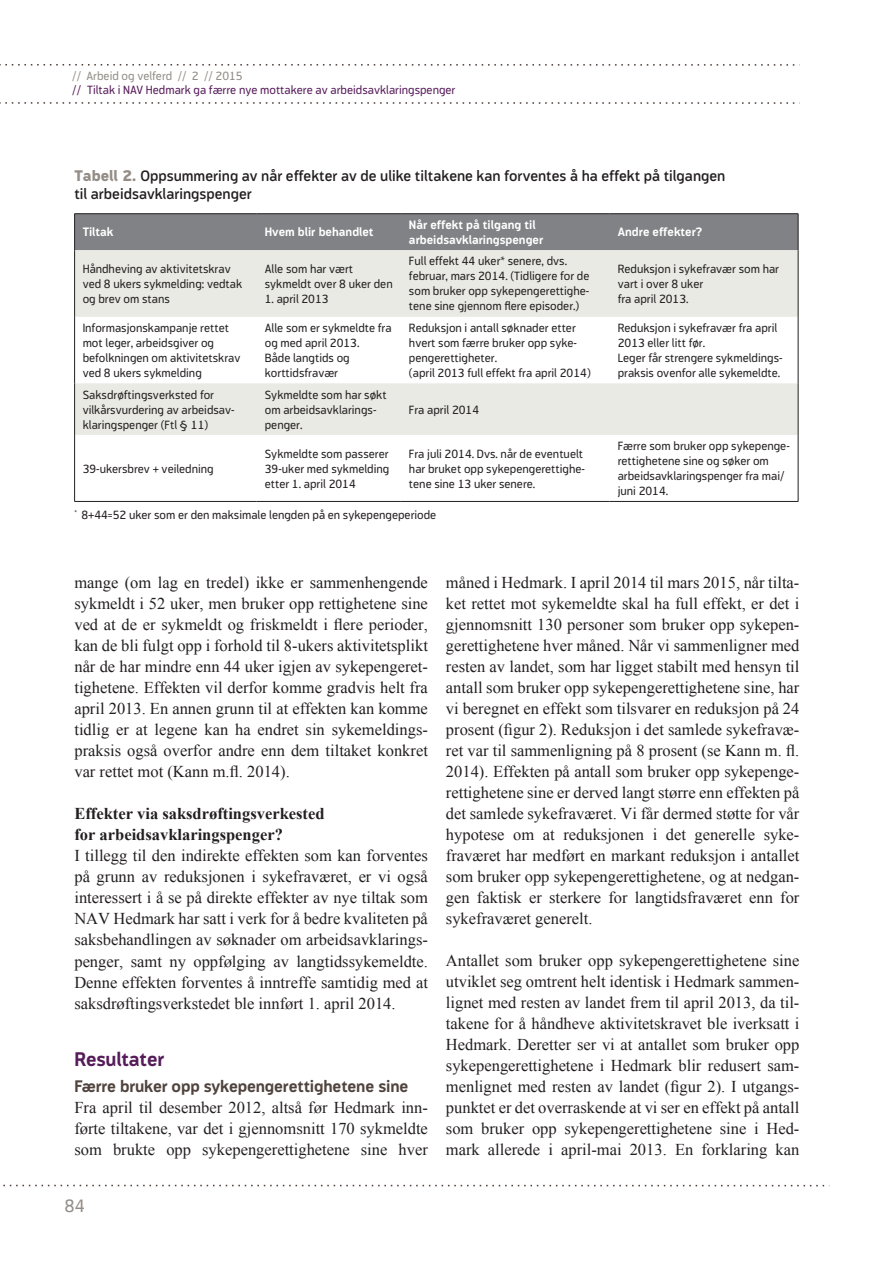
<style>
.page{position:relative;width:893px;height:1263px;background:#fff}
.page>*{position:absolute;margin:0;border:0;box-sizing:border-box;transform-origin:0 0}
.t1{font:700 19.5px "Modus";letter-spacing:-.01em;color:#561c5a}
.t2{font:18px "Modus";color:#948d87}
.t3{font:16.5px/21px "Times New Roman";color:#231f20;text-align:justify}
.t4{font:700 16.5px/21px "Times New Roman";color:#231f20}
.t5{font:700 16.5px "Modus";letter-spacing:-.01em;color:#50433d}
.t6{font:600 15px/18px "Modus";color:#231f20}
.t7{font:12px/15px "Modus";color:#231f20}
.t8{font:700 12px/15px "Modus";color:#fff}
.t9{font:12px "Modus";color:#561c5a}
.t10{font:12px "Modus";color:#948d87}
.s1{font-weight:800;color:#948d87}
</style>
<div class="page">
<svg style="left:0;top:64px;width:795px;height:2px"></svg>
<svg style="left:0;top:102px;width:795px;height:2px"></svg>
<svg style="left:3px;top:1185px;width:822px;height:1px"></svg>
<div style="left:75px;top:214px;width:723px;height:36px;background:#808285"></div>
<svg style="left:75px;top:250px;width:723px;height:185px;fill:#e9eae4"></svg>
<hr style="left:74px;top:213px;width:183px;height:1px;background:#231f20">
<hr style="left:74px;top:214px;width:1px;height:36px;background:#231f20">
<hr style="left:257px;top:213px;width:144px;height:1px;background:#231f20">
<hr style="left:401px;top:213px;width:209px;height:1px;background:#231f20">
<hr style="left:610px;top:213px;width:188px;height:1px;background:#231f20">
<hr style="left:798px;top:214px;width:1px;height:36px;background:#231f20">
<hr style="left:74px;top:250px;width:1px;height:67px;background:#231f20">
<hr style="left:798px;top:250px;width:1px;height:67px;background:#231f20">
<hr style="left:74px;top:317px;width:1px;height:66px;background:#231f20">
<hr style="left:798px;top:317px;width:1px;height:66px;background:#231f20">
<hr style="left:74px;top:383px;width:1px;height:52px;background:#231f20">
<hr style="left:798px;top:383px;width:1px;height:52px;background:#231f20">
<hr style="left:74px;top:435px;width:1px;height:66px;background:#231f20">
<hr style="left:798px;top:435px;width:1px;height:66px;background:#231f20">
<hr style="left:74px;top:501px;width:183px;height:1px;background:#231f20">
<hr style="left:257px;top:501px;width:144px;height:1px;background:#231f20">
<hr style="left:401px;top:501px;width:209px;height:1px;background:#231f20">
<hr style="left:610px;top:501px;width:188px;height:1px;background:#231f20">
<p class="t10" style="left:72px;top:69px;width:172px">// Arbeid og velferd // 2 // 2015</p>
<p class="t9" style="left:72px;top:83px;width:385px">// Tiltak i NAV Hedmark ga færre nye mottakere av arbeidsavklaringspenger</p>
<p class="t6" style="left:74px;top:167px;width:652px"><span class="s1">Tabell 2.</span> Oppsummering av når effekter av de ulike tiltakene kan forventes å ha effekt på tilgangen til arbeidsavklaringspenger</p>
<p class="t8" style="left:83px;top:225px;width:32px">Tiltak</p>
<p class="t8" style="left:265px;top:225px;width:110px">Hvem blir behandlet</p>
<p class="t8" style="left:409px;top:217px;width:136px">Når effekt på tilgang til arbeidsavklaringspenger</p>
<p class="t8" style="left:618px;top:225px;width:86px">Andre effekter?</p>
<p class="t7" style="left:83px;top:261px;width:161px">Håndheving av aktivitetskrav ved 8 ukers sykmelding: vedtak og brev om stans</p>
<p class="t7" style="left:265px;top:261px;width:129px">Alle som har vært sykmeldt over 8 uker den</p>
<p class="t7" style="left:409px;top:254px;width:182px">Full effekt 44 uker* senere, dvs. februar, mars 2014. (Tidligere for de som bruker opp sykepengerettighe&shy;tene sine gjennom flere episoder.)</p>
<p class="t7" style="left:618px;top:261px;width:163px">Reduksjon i sykefravær som har vart i over 8 uker<br>fra april 2013.</p>
<p class="t7" style="left:265px;top:291px;width:65px">1. april 2013</p>
<p class="t7" style="left:83px;top:320px;width:159px">Informasjonskampanje rettet mot leger, arbeidsgiver og befolkningen om aktivitetskrav ved 8 ukers sykmelding</p>
<p class="t7" style="left:265px;top:320px;width:128px">Alle som er sykmeldte fra og med april 2013.<br>Både langtids og korttidsfravær</p>
<p class="t7" style="left:409px;top:320px;width:183px">Reduksjon i antall søknader etter hvert som færre bruker opp syke&shy;pengerettigheter.<br>(april 2013 full effekt fra april 2014)</p>
<p class="t7" style="left:618px;top:320px;width:166px">Reduksjon i sykefravær fra april<br>2013 eller litt før.<br>Leger får strengere sykmeldings&shy;praksis ovenfor alle sykemeldte.</p>
<p class="t7" style="left:83px;top:387px;width:153px">Saksdrøftingsverksted for vilkårsvurdering av arbeidsav&shy;klaringspenger (Ftl § 11)</p>
<p class="t7" style="left:265px;top:387px;width:123px">Sykmeldte som har søkt om arbeidsavklarings&shy;penger.</p>
<p class="t7" style="left:409px;top:402px;width:72px">Fra april 2014</p>
<p class="t7" style="left:265px;top:446px;width:126px;text-align:justify">Sykmeldte som passerer 39-uker med sykmelding etter 1. april 2014</p>
<p class="t7" style="left:409px;top:446px;width:177px">Fra juli 2014. Dvs. når de eventuelt har bruket opp sykepengerettighe&shy;tene sine 13 uker senere.</p>
<p class="t7" style="left:618px;top:438px;width:174px">Færre som bruker opp sykepenge&shy;rettighetene sine og søker om arbeidsavklaringspenger fra mai/ juni 2014.</p>
<p class="t7" style="left:74px;top:507px;width:363px"><sup>*</sup> 8+44=52 uker som er den maksimale lengden på en sykepengeperiode</p>
<p class="t7" style="left:83px;top:461px;width:133px">39-ukersbrev + veiledning</p>
<p class="t3" style="left:74px;top:572px;width:355px">mange (om lag en tredel) ikke er sammenhengende sykmeldt i 52 uker, men bruker opp rettighetene sine ved at de er sykmeldt og friskmeldt i flere perioder, kan de bli fulgt opp i forhold til 8-ukers aktivitetsplikt når de har mindre enn 44 uker igjen av sykepengeret&shy;tighetene. Effekten vil derfor komme gradvis helt fra april 2013. En annen grunn til at effekten kan komme tidlig er at legene kan ha endret sin sykemeldings&shy;praksis også overfor andre enn dem tiltaket konkret var rettet mot (Kann m.fl. 2014).</p>
<p class="t4" style="left:74px;top:803px;width:252px">Effekter via saksdrøftingsverkested for arbeidsavklaringspenger?</p>
<p class="t3" style="left:74px;top:845px;width:355px">I tillegg til den indirekte effekten som kan forventes på grunn av reduksjonen i sykefraværet, er vi også interessert i å se på direkte effekter av nye tiltak som NAV Hedmark har satt i verk for å bedre kvaliteten på saksbehandlingen av søknader om arbeidsavklarings&shy;penger, samt ny oppfølging av langtidssykemeldte.<br>Denne effekten forventes å inntreffe samtidig med at saksdrøftingsverkstedet ble innført 1. april 2014.</p>
<p class="t1" style="left:74px;top:1049px;width:91px">Resultater</p>
<p class="t5" style="left:74px;top:1077px;width:335px">Færre bruker opp sykepengerettighetene sine</p>
<p class="t3" style="left:74px;top:1097px;width:355px">Fra april til desember 2012, altså før Hedmark inn&shy;førte tiltakene, var det i gjennomsnitt 170 sykmeldte som brukte opp sykepengerettighetene sine hver</p>
<p class="t2" style="left:65px;top:1195px;width:22px">84</p>
<p class="t3" style="left:446px;top:572px;width:355px">måned i Hedmark. I april 2014 til mars 2015, når tilta&shy;ket rettet mot sykemeldte skal ha full effekt, er det i gjennomsnitt 130 personer som bruker opp sykepen&shy;gerettighetene hver måned. Når vi sammenligner med resten av landet, som har ligget stabilt med hensyn til antall som bruker opp sykepengerettighetene sine, har vi beregnet en effekt som tilsvarer en reduksjon på 24 prosent (figur 2). Reduksjon i det samlede sykefravæ&shy;ret var til sammenligning på 8 prosent (se Kann m. fl.<br>2014). Effekten på antall som bruker opp sykepenge&shy;rettighetene sine er derved langt større enn effekten på det samlede sykefraværet. Vi får dermed støtte for vår hypotese om at reduksjonen i det generelle syke&shy;fraværet har medført en markant reduksjon i antallet som bruker opp sykepengerettighetene, og at nedgan&shy;gen faktisk er sterkere for langtidsfraværet enn for sykefraværet generelt.</p>
<p class="t3" style="left:446px;top:950px;width:355px">Antallet som bruker opp sykepengerettighetene sine utviklet seg omtrent helt identisk i Hedmark sammen&shy;lignet med resten av landet frem til april 2013, da til&shy;takene for å håndheve aktivitetskravet ble iverksatt i Hedmark. Deretter ser vi at antallet som bruker opp sykepengerettighetene i Hedmark blir redusert sam&shy;menlignet med resten av landet (figur 2). I utgangs&shy;punktet er det overraskende at vi ser en effekt på antall som bruker opp sykepengerettighetene sine i Hed&shy;mark allerede i april-mai 2013. En forklaring kan</p>
</div>
